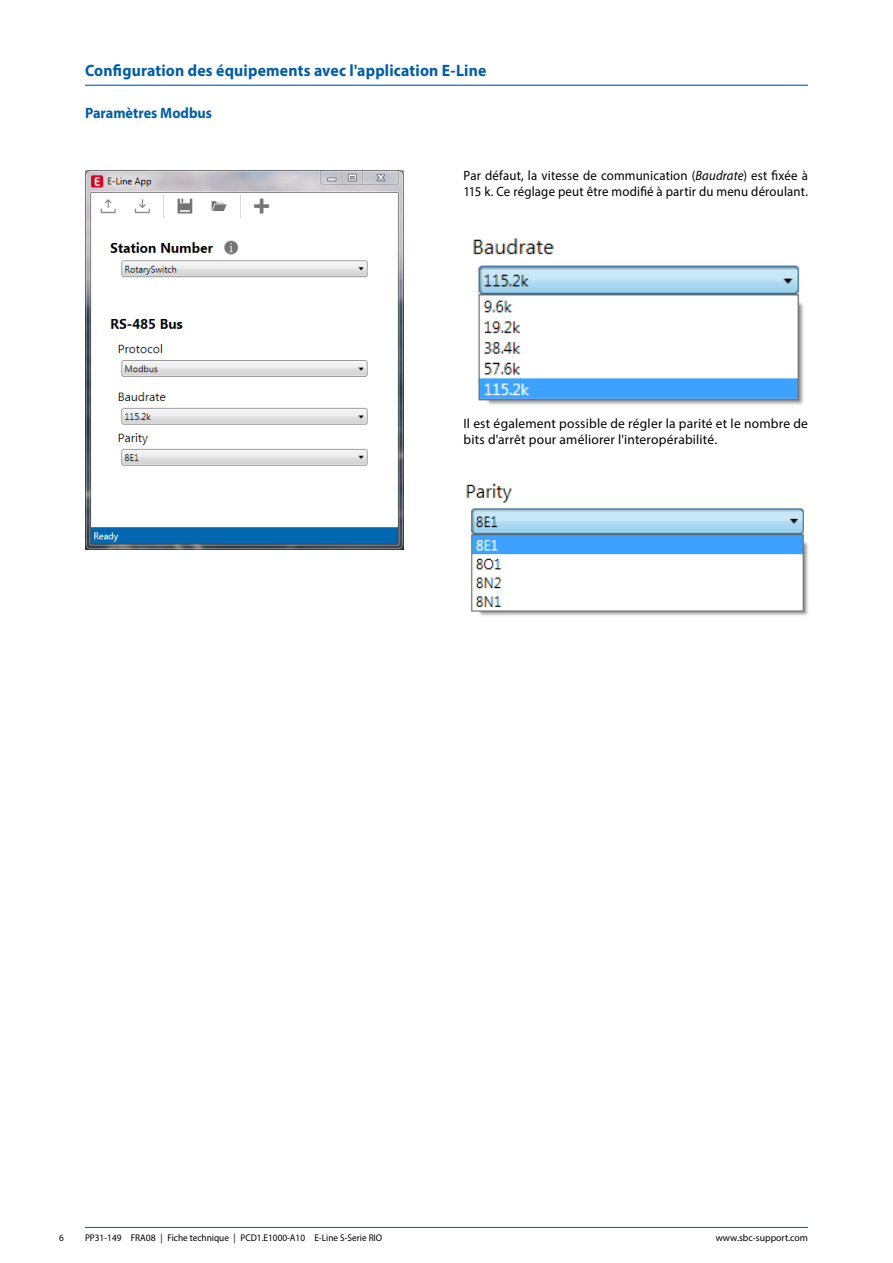
<style>
.page{position:relative;width:893px;height:1263px;background:#fff}
.page>*{position:absolute;margin:0;border:0;box-sizing:border-box;transform-origin:0 0}
.Tabellentitel__blau{font:700 16.5px "Myriad Pro";letter-spacing:.01em;color:#005da9;scale:.95 1}
.AbsatzTitel_blau_bol{font:700 15px "Myriad Pro";color:#005da9;scale:.95 1}
.Grundtext__9_13pt{font:13.5px/16.2px "Myriad Pro";letter-spacing:.015em;color:#000;scale:.95 1}
.Grundtext__9_13pt-2{font:13.5px/16.2px "Myriad Pro";letter-spacing:.015em;color:#000}
.t1{font:9.75px "Myriad Pro";color:#000;scale:.95 1}
.t2{font:9.75px "Myriad Pro";color:#000}
.s1{font-style:italic}
</style>
<div class="page">
<img style="left:85px;top:170px;width:319px;height:380px">
<hr style="left:85px;top:1227px;width:723px;height:1px;background:#005da9">
<hr style="left:85px;top:85px;width:723px;height:1px;background:#005da9">
<img style="left:473px;top:238px;width:331px;height:167px">
<img style="left:466px;top:483px;width:342px;height:133px">
<p class="Tabellentitel__blau" style="left:85px;top:60px;width:424px">Configuration des équipements avec l'application E-Line</p>
<p class="AbsatzTitel_blau_bol" style="left:85px;top:103px;width:135px">Paramètres Modbus</p>
<p class="Grundtext__9_13pt" style="left:463px;top:167px;width:364px">Par défaut, la vitesse de communication (<span class="s1">Baudrate</span>) est fixée à<br>115 k. Ce réglage peut être modifié à partir du menu déroulant.</p>
<p class="Grundtext__9_13pt-2" style="left:463px;top:415px;width:346px">Il est également possible de régler la parité et le nombre de bits d'arrêt pour améliorer l'interopérabilité.</p>
<p class="t1" style="left:59px;top:1231px;width:7px">6</p>
<p class="t1" style="left:85px;top:1231px;width:314px">PP31-149 FRA08 | Fiche technique | PCD1.E1000-A10 E-Line S-Serie RIO</p>
<p class="t2" style="left:716px;top:1231px;width:94px">www.sbc-support.com</p>
</div>
